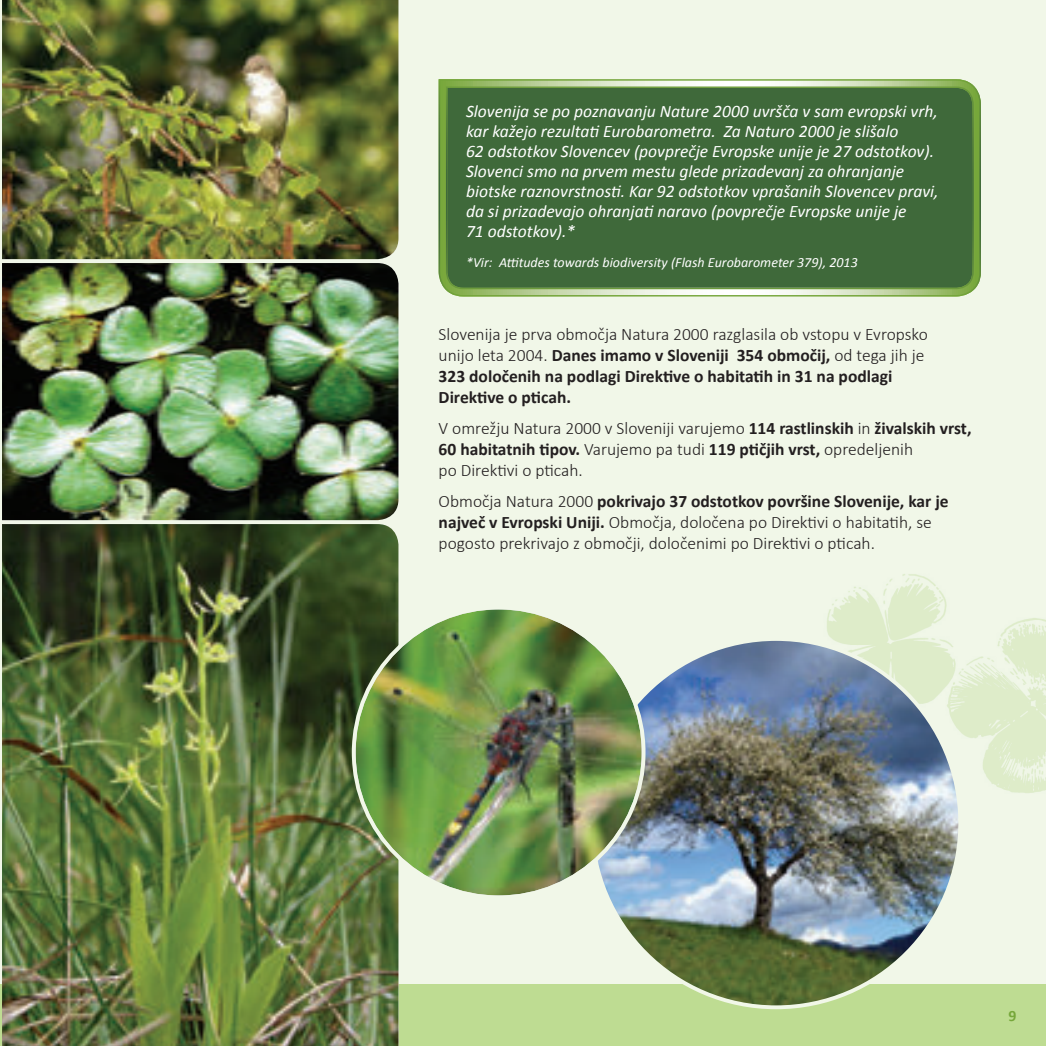
<style>
.page{position:relative;width:1046px;height:1046px;background:#fff}
.page>*{position:absolute;margin:0;border:0;box-sizing:border-box;transform-origin:0 0}
.t1{font:italic 17.5px/20.1px "Calibri";color:#fff}
.t2{font:300 17.5px/21px "Calibri";color:#231f20}
.t3{font:700 17.5px/21px "Calibri";color:#231f20}
.t4{font:700 15.75px "Calibri";color:#76a73a}
.t5{font:italic 14px "Calibri";color:#fff}
.s1{font-weight:300}
.s2{font-weight:700}
</style>
<div class="page">
<div style="left:2px;top:0;width:1044px;height:1046px;background:#f1f7e8"></div>
<div style="left:2px;top:985px;width:1044px;height:61px;background:#bedc92"></div>
<hr style="left:0;top:0;width:2px;height:1046px;background:#f1f7e8">
<hr style="left:0;top:985px;width:2px;height:61px;background:#bedc92">
<svg style="left:438px;top:79px;width:543px;height:218px"></svg>
<div style="left:445px;top:86px;width:529px;height:204px;background:#3f693a"></div>
<img style="left:2px;top:0;width:396px;height:259px">
<img style="left:2px;top:263px;width:396px;height:257px">
<img style="left:2px;top:524px;width:396px;height:522px">
<img style="left:827px;top:574px;width:219px;height:219px">
<img style="left:592px;top:639px;width:368px;height:368px;border-radius:184px">
<img style="left:356px;top:609px;width:286px;height:286px;border-radius:143px">
<p class="t1" style="left:466px;top:100px;width:474px">Slovenija se po poznavanju Nature 2000 uvršča v sam evropski vrh, kar kažejo rezultati Eurobarometra. Za Naturo 2000 je slišalo<br>62 odstotkov Slovencev (povprečje Evropske unije je 27 odstotkov).<br>Slovenci smo na prvem mestu glede prizadevanj za ohranjanje biotske raznovrstnosti. Kar 92 odstotkov vprašanih Slovencev pravi, da si prizadevajo ohranjati naravo (povprečje Evropske unije je<br>71 odstotkov).*</p>
<p class="t5" style="left:466px;top:253px;width:393px">*Vir: Attitudes towards biodiversity (Flash Eurobarometer 379), 2013</p>
<p class="t3" style="left:439px;top:324px;width:491px"><span class="s1">Slovenija je prva območja Natura 2000 razglasila ob vstopu v Evropsko unijo leta 2004.</span> Danes imamo v Sloveniji 354 območij, <span class="s1">od tega jih je </span>323 določenih na podlagi Direktive o habitatih in 31 na podlagi Direktive o pticah.</p>
<p class="t2" style="left:439px;top:417px;width:534px">V omrežju Natura 2000 v Sloveniji varujemo <span class="s2">114 rastlinskih</span> in <span class="s2">živalskih vrst,<br>60 habitatnih tipov.</span> Varujemo pa tudi <span class="s2">119 ptičjih vrst,</span> opredeljenih<br>po Direktivi o pticah.</p>
<p class="t2" style="left:439px;top:490px;width:511px">Območja Natura 2000 <span class="s2">pokrivajo 37 odstotkov površine Slovenije, kar je največ v Evropski Uniji.</span> Območja, določena po Direktivi o habitatih, se pogosto prekrivajo z območji, določenimi po Direktivi o pticah.</p>
<p class="t4" style="left:1008px;top:1006px;width:9px">9</p>
</div>
